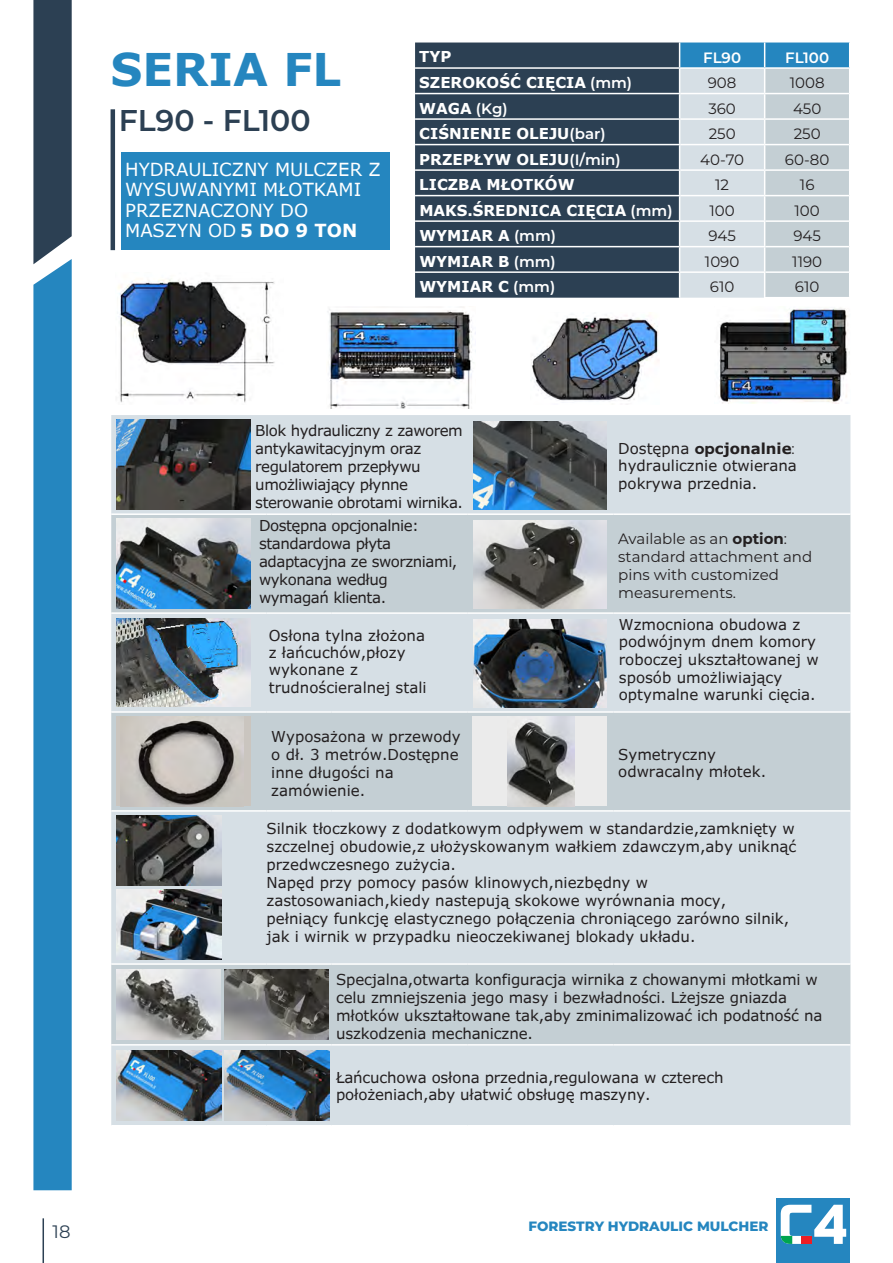
<style>
.page{position:relative;width:893px;height:1263px;background:#fff}
.page>*{position:absolute;margin:0;border:0;box-sizing:border-box;transform-origin:0 0}
.t1{font:700 45px "Verdana Pro";color:#2586bf}
.t2{font:600 30px "Montserrat";color:#2c4053}
.t3{font:18px/20.5px "Verdana Pro";color:#fff}
.t4{font:18px "Montserrat";color:#2c4053}
.t5{font:15px/18px "Verdana Pro";color:#231f20}
.t6{font:15px/18px "Verdana Pro";letter-spacing:-.03em;color:#231f20}
.t7{font:700 15px "Verdana Pro";color:#fff}
.t8{font:15px "Montserrat";color:#231f20}
.t9{font:600 15px "Montserrat";color:#fff}
.t10{font:800 13.5px "Montserrat";color:#2586bf}
.s1{font-weight:700}
.s2{font-family:"Montserrat";font-weight:600}
.s3{font-family:"Montserrat";font-weight:700}
.s4{font-family:"Montserrat"}
</style>
<div class="page">
<hr style="left:43px;top:1218px;width:1px;height:45px;background:#2c4053">
<div style="left:415px;top:43px;width:264px;height:255px;background:#2c4053"></div>
<hr style="left:415px;top:67px;width:265px;height:2px;background:#fff">
<hr style="left:415px;top:93px;width:265px;height:1px;background:#fff">
<hr style="left:415px;top:118px;width:265px;height:2px;background:#fff">
<hr style="left:415px;top:144px;width:265px;height:1px;background:#fff">
<hr style="left:415px;top:169px;width:265px;height:2px;background:#fff">
<hr style="left:415px;top:195px;width:265px;height:1px;background:#fff">
<hr style="left:415px;top:220px;width:265px;height:2px;background:#fff">
<hr style="left:415px;top:246px;width:265px;height:1px;background:#fff">
<hr style="left:415px;top:271px;width:265px;height:2px;background:#fff">
<svg style="left:679px;top:43px;width:171px;height:255px;background:#bfd1db"></svg>
<hr style="left:765px;top:93px;width:84px;height:1px;background:#fff">
<hr style="left:765px;top:118px;width:84px;height:2px;background:#fff">
<hr style="left:765px;top:144px;width:84px;height:1px;background:#fff">
<hr style="left:765px;top:169px;width:84px;height:2px;background:#fff">
<hr style="left:765px;top:195px;width:84px;height:1px;background:#fff">
<hr style="left:765px;top:220px;width:84px;height:2px;background:#fff">
<hr style="left:765px;top:246px;width:84px;height:1px;background:#fff">
<hr style="left:765px;top:271px;width:84px;height:2px;background:#fff">
<hr style="left:764px;top:297px;width:86px;height:1px;background:#fff">
<div style="left:111px;top:415px;width:739px;height:710px;background:#d6dfe5"></div>
<svg style="left:111px;top:515px;width:739px;height:529px;background:#ccd6dc"></svg>
<hr style="left:111px;top:612px;width:156px;height:2px;background:#fff">
<hr style="left:267px;top:612px;width:64px;height:2px;background:#fff">
<hr style="left:331px;top:612px;width:137px;height:2px;background:#fff">
<hr style="left:468px;top:612px;width:145px;height:2px;background:#fff">
<hr style="left:613px;top:612px;width:237px;height:2px;background:#fff">
<hr style="left:111px;top:810px;width:156px;height:2px;background:#fff">
<hr style="left:267px;top:810px;width:64px;height:2px;background:#fff">
<hr style="left:331px;top:810px;width:137px;height:2px;background:#fff">
<hr style="left:468px;top:810px;width:145px;height:2px;background:#fff">
<hr style="left:613px;top:810px;width:237px;height:2px;background:#fff">
<hr style="left:111px;top:1044px;width:156px;height:1px;background:#fff">
<hr style="left:267px;top:1044px;width:64px;height:1px;background:#fff">
<hr style="left:331px;top:1044px;width:137px;height:1px;background:#fff">
<hr style="left:468px;top:1044px;width:145px;height:1px;background:#fff">
<hr style="left:613px;top:1044px;width:237px;height:1px;background:#fff">
<hr style="left:111px;top:711px;width:156px;height:2px;background:#fff">
<hr style="left:267px;top:711px;width:64px;height:2px;background:#fff">
<hr style="left:331px;top:711px;width:137px;height:2px;background:#fff">
<hr style="left:468px;top:711px;width:145px;height:2px;background:#fff">
<hr style="left:613px;top:711px;width:237px;height:2px;background:#fff">
<hr style="left:111px;top:963px;width:156px;height:2px;background:#fff">
<hr style="left:267px;top:963px;width:64px;height:2px;background:#fff">
<hr style="left:331px;top:963px;width:137px;height:2px;background:#fff">
<hr style="left:468px;top:963px;width:145px;height:2px;background:#fff">
<hr style="left:613px;top:963px;width:237px;height:2px;background:#fff">
<hr style="left:111px;top:513px;width:156px;height:2px;background:#fff">
<hr style="left:267px;top:513px;width:64px;height:2px;background:#fff">
<hr style="left:331px;top:513px;width:137px;height:2px;background:#fff">
<hr style="left:468px;top:513px;width:145px;height:2px;background:#fff">
<hr style="left:613px;top:513px;width:237px;height:2px;background:#fff">
<img style="left:116px;top:420px;width:134px;height:89px">
<img style="left:473px;top:422px;width:134px;height:87px">
<img style="left:117px;top:519px;width:133px;height:89px">
<img style="left:473px;top:521px;width:134px;height:87px">
<img style="left:116px;top:619px;width:135px;height:87px">
<img style="left:473px;top:620px;width:134px;height:87px">
<div style="left:116px;top:717px;width:134px;height:89px;background:#cac5bf"></div>
<img style="left:138px;top:717px;width:105px;height:89px">
<div style="left:472px;top:717px;width:135px;height:89px;background:#ebebeb"></div>
<img style="left:507px;top:717px;width:67px;height:89px">
<img style="left:116px;top:816px;width:105px;height:70px">
<img style="left:116px;top:889px;width:105px;height:70px">
<img style="left:116px;top:969px;width:105px;height:70px">
<img style="left:224px;top:969px;width:105px;height:70px">
<img style="left:116px;top:1050px;width:105px;height:70px">
<img style="left:225px;top:1050px;width:105px;height:70px">
<div style="left:121px;top:152px;width:268px;height:98px;background:#2586bf"></div>
<hr style="left:111px;top:109px;width:4px;height:141px;background:#2c4053">
<svg style="left:33px;top:0;width:39px;height:1190px;background:#2e7bab"></svg>
<div style="left:776px;top:1199px;width:74px;height:64px;background:#2586bf"></div>
<svg style="left:781px;top:1205px;width:65px;height:39px"></svg>
<img style="left:118px;top:279px;width:157px;height:124px">
<img style="left:327px;top:307px;width:149px;height:101px">
<img style="left:531px;top:315px;width:128px;height:86px">
<img style="left:719px;top:307px;width:131px;height:96px">
<p class="t1" style="left:111px;top:40px;width:232px">SERIA FL</p>
<p class="t2" style="left:119px;top:99px;width:193px">FL90 - FL100</p>
<p class="t3" style="left:125px;top:159px;width:257px">HYDRAULICZNY MULCZER Z<br>WYSUWANYMI MŁOTKAMI<br>PRZEZNACZONY DO<br>MASZYN OD <span class="s1">5 DO 9 TON</span></p>
<p class="t7" style="left:419px;top:47px;width:34px">TYP</p>
<p class="t9" style="left:703px;top:47px;width:39px">FL90</p>
<p class="t9" style="left:785px;top:47px;width:45px">FL100</p>
<p class="t7" style="left:419px;top:73px;width:214px">SZEROKOŚĆ CIĘCIA <span class="s2">(mm)</span></p>
<p class="t8" style="left:708px;top:72px;width:30px">908</p>
<p class="t8" style="left:790px;top:72px;width:36px">1008</p>
<p class="t7" style="left:419px;top:98px;width:90px">WAGA <span class="s2">(Kg)</span></p>
<p class="t8" style="left:708px;top:98px;width:29px">360</p>
<p class="t8" style="left:793px;top:98px;width:30px">450</p>
<p class="t7" style="left:419px;top:124px;width:188px">CIŚNIENIE OLEJU<span class="s2">(bar)</span></p>
<p class="t8" style="left:709px;top:123px;width:28px">250</p>
<p class="t8" style="left:794px;top:123px;width:28px">250</p>
<p class="t7" style="left:419px;top:149px;width:203px">PRZEPŁYW OLEJU<span class="s2">(I/min)</span></p>
<p class="t8" style="left:700px;top:149px;width:46px">40-70</p>
<p class="t8" style="left:785px;top:149px;width:46px">60-80</p>
<p class="t7" style="left:419px;top:175px;width:157px">LICZBA MŁOTKÓW</p>
<p class="t8" style="left:715px;top:174px;width:15px">12</p>
<p class="t8" style="left:800px;top:174px;width:16px">16</p>
<p class="t7" style="left:419px;top:200px;width:255px">MAKS.ŚREDNICA CIĘCIA <span class="s2">(mm)</span></p>
<p class="t8" style="left:709px;top:200px;width:27px">100</p>
<p class="t8" style="left:795px;top:200px;width:27px">100</p>
<p class="t7" style="left:419px;top:226px;width:138px">WYMIAR A <span class="s2">(mm)</span></p>
<p class="t8" style="left:708px;top:226px;width:29px">945</p>
<p class="t8" style="left:793px;top:226px;width:29px">945</p>
<p class="t7" style="left:419px;top:251px;width:138px">WYMIAR B <span class="s2">(mm)</span></p>
<p class="t8" style="left:705px;top:251px;width:36px">1090</p>
<p class="t8" style="left:792px;top:251px;width:31px">1190</p>
<p class="t7" style="left:419px;top:277px;width:137px">WYMIAR C <span class="s2">(mm)</span></p>
<p class="t8" style="left:710px;top:277px;width:26px">610</p>
<p class="t8" style="left:795px;top:277px;width:26px">610</p>
<p class="t4" style="left:53px;top:1219px;width:19px">18</p>
<p class="t6" style="left:255px;top:422px;width:209px">Blok hydrauliczny z zaworem antykawitacyjnym oraz regulatorem przepływu umożliwiający płynne sterowanie obrotami wirnika.</p>
<p class="t6" style="left:259px;top:516px;width:200px">Dostępna opcjonalnie: standardowa płyta adaptacyjna ze sworzniami, wykonana według wymagań klienta.</p>
<p class="t5" style="left:618px;top:440px;width:180px;line-height:17.4px">Dostępna <span class="s3">op</span><span class="s1">cjonalnie</span><span class="s4">: </span>hydraulicznie otwierana pokrywa przednia.</p>
<p class="t8" style="left:618px;top:528px;width:170px">Available as an <span class="s1">option</span>:</p>
<p class="t8" style="left:618px;top:546px;width:195px">standard attachment and</p>
<p class="t8" style="left:618px;top:564px;width:162px">pins with customized</p>
<p class="t8" style="left:618px;top:582px;width:119px">measurements.</p>
<p class="t5" style="left:269px;top:627px;width:159px;line-height:17.4px">Osłona tylna złożona z łańcuchów,płozy wykonane z trudnościeralnej stali</p>
<p class="t5" style="left:619px;top:615px;width:201px">Wzmocniona obudowa z podwójnym dnem komory roboczej ukształtowanej w sposób umożliwiający optymalne warunki cięcia.</p>
<p class="t5" style="left:271px;top:727px;width:191px">Wyposażona w przewody o dł. 3 metrów.Dostępne inne długości na zamówienie.</p>
<p class="t5" style="left:618px;top:746px;width:149px;line-height:17px">Symetryczny odwracalny młotek.</p>
<p class="t5" style="left:267px;top:820px;width:531px">Silnik tłoczkowy z dodatkowym odpływem w standardzie,zamknięty w szczelnej obudowie,z ułożyskowanym wałkiem zdawczym,aby uniknąć przedwczesnego zużycia.<br>Napęd przy pomocy pasów klinowych,niezbędny w zastosowaniach,kiedy nastepują skokowe wyrównania mocy,<br>pełniący funkcję elastycznego połączenia chroniącego zarówno silnik, jak i wirnik w przypadku nieoczekiwanej blokady układu.</p>
<p class="t5" style="left:336px;top:970px;width:488px">Specjalna,otwarta konfiguracja wirnika z chowanymi młotkami w celu zmniejszenia jego masy i bezwładności. Lżejsze gniazda młotków ukształtowane tak,aby zminimalizować ich podatność na uszkodzenia mechaniczne.</p>
<p class="t5" style="left:336px;top:1070px;width:389px;line-height:17px">Łańcuchowa osłona przednia,regulowana w czterech położeniach,aby ułatwić obsługę maszyny.</p>
<p class="t10" style="left:529px;top:1216px;width:241px">FORESTRY HYDRAULIC MULCHER</p>
</div>
